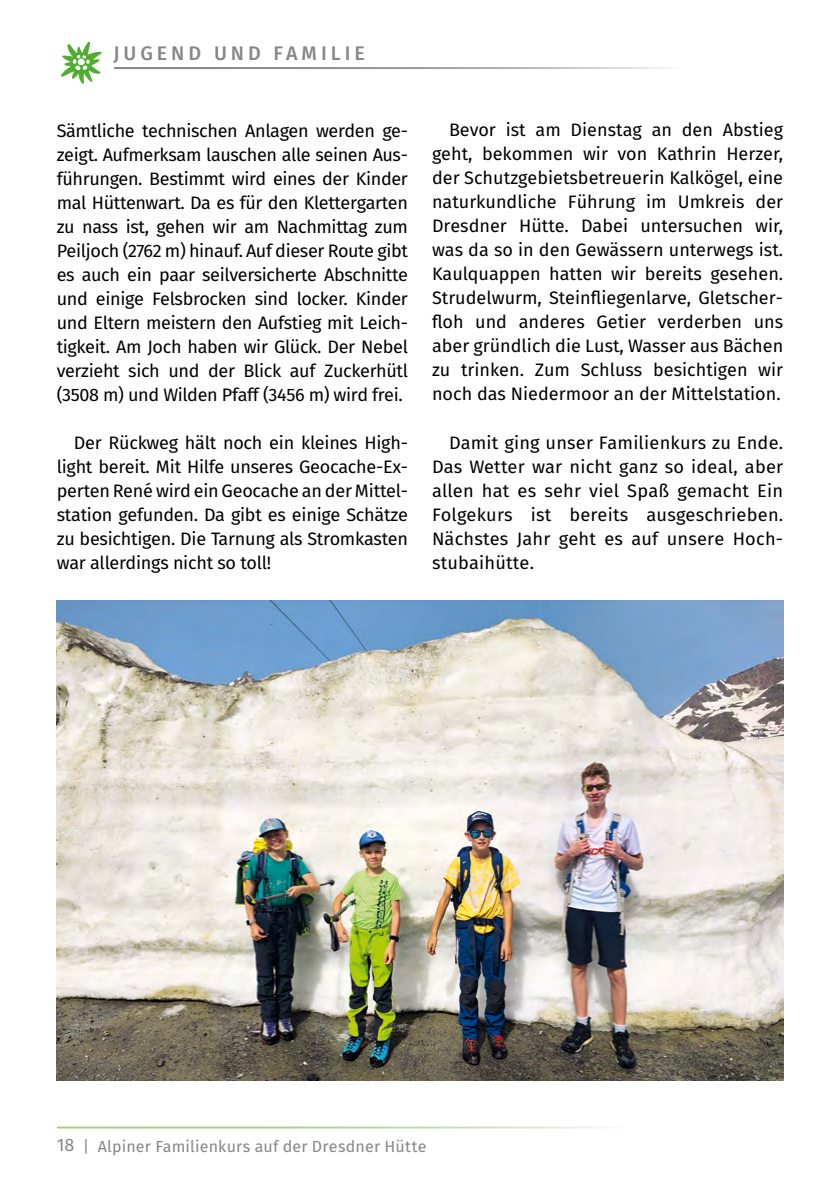
<style>
.page{position:relative;width:840px;height:1191px;background:#fff}
.page>*{position:absolute;margin:0;border:0;box-sizing:border-box;transform-origin:0 0}
.t1{font:500 19.6px "Fira Sans";letter-spacing:.2em;color:#868786}
.t2{font:18px/24px "Fira Sans";letter-spacing:-.01em;color:#000;text-align:justify}
.t3{font:18px "Fira Sans";color:#868786}
.t4{font:16px "Fira Sans";letter-spacing:.01em;color:#868786}
</style>
<div class="page">
<hr style="left:114px;top:67px;width:565px;height:2px;background:#868786">
<svg style="left:61px;top:41px;width:41px;height:43px"></svg>
<hr style="left:58px;top:1126px;width:565px;height:2px;background:#a6ce84">
<img style="left:57px;top:600px;width:725px;height:481px">
<p class="t1" style="left:113px;top:38px;width:253px">JUGEND UND FAMILIE</p>
<p class="t2" style="left:57px;top:118px;width:352px">Sämtliche technischen Anlagen werden ge&shy;zeigt. Aufmerksam lauschen alle seinen Aus&shy;führungen. Bestimmt wird eines der Kinder mal Hüttenwart. Da es für den Klettergarten zu nass ist, gehen wir am Nachmittag zum Peiljoch (2762 m) hinauf. Auf dieser Route gibt es auch ein paar seilversicherte Abschnitte und einige Felsbrocken sind locker. Kinder und Eltern meistern den Aufstieg mit Leich&shy;tigkeit. Am Joch haben wir Glück. Der Nebel verzieht sich und der Blick auf Zuckerhütl (3508 m) und Wilden Pfaff (3456 m) wird frei.</p>
<p class="t2" style="left:57px;top:430px;width:352px;text-indent:17px">Der Rückweg hält noch ein kleines High&shy;light bereit. Mit Hilfe unseres Geocache-Ex&shy;perten René wird ein Geocache an der Mittel&shy;station gefunden. Da gibt es einige Schätze zu besichtigen. Die Tarnung als Stromkasten war allerdings nicht so toll!</p>
<p class="t2" style="left:432px;top:118px;width:352px;text-indent:17px">Bevor ist am Dienstag an den Abstieg geht, bekommen wir von Kathrin Herzer, der Schutzgebietsbetreuerin Kalkögel, eine naturkundliche Führung im Umkreis der Dresdner Hütte. Dabei untersuchen wir, was da so in den Gewässern unterwegs ist.<br>Kaulquappen hatten wir bereits gesehen.<br>Strudelwurm, Steinfliegenlarve, Gletscher&shy;floh und anderes Getier verderben uns aber gründlich die Lust, Wasser aus Bächen zu trinken. Zum Schluss besichtigen wir noch das Niedermoor an der Mittelstation.</p>
<p class="t2" style="left:432px;top:430px;width:352px;text-indent:17px">Damit ging unser Familienkurs zu Ende.<br>Das Wetter war nicht ganz so ideal, aber allen hat es sehr viel Spaß gemacht Ein Folgekurs ist bereits ausgeschrieben.<br>Nächstes Jahr geht es auf unsere Hoch&shy;stubaihütte.</p>
<p class="t3" style="left:57px;top:1131px;width:19px">18</p>
<p class="t4" style="left:83px;top:1134px;width:345px">| Alpiner Familienkurs auf der Dresdner Hütte</p>
</div>
